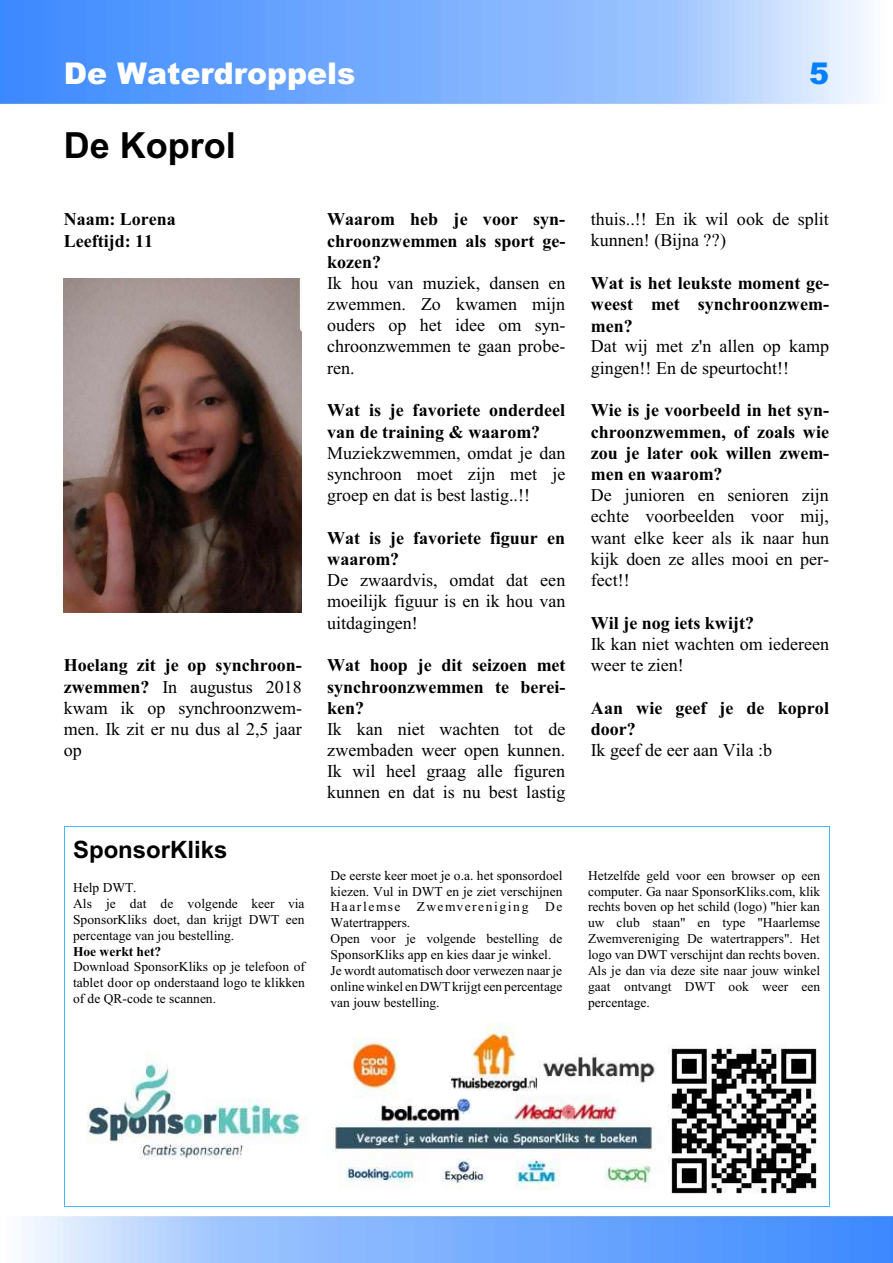
<style>
.page{position:relative;width:893px;height:1263px;background:#fff}
.page>*{position:absolute;margin:0;border:0;box-sizing:border-box;transform-origin:0 0}
.t1{font:700 36px "Arial";color:#000}
.t2{font:900 30px "Arial";color:#fff}
.t3{font:900 30px "Arial";color:#0080ff}
.t4{font:700 24px "Arial";color:#000}
.t5{font:18px/21.3px "Times New Roman";color:#000;text-align:justify}
.t6{font:700 18px/21.3px "Times New Roman";color:#000}
.t7{font:13.5px/15.9px "Times New Roman";color:#000}
.t8{font:700 13.5px "Times New Roman";color:#000}
.s1{font-weight:700}
</style>
<div class="page">
<img style="left:0;top:0;width:893px;height:1263px">
<img style="left:64px;top:278px;width:238px;height:335px">
<img style="left:73px;top:1023px;width:598px;height:174px">
<img style="left:667px;top:1044px;width:153px;height:153px">
<h2 class="t2" style="left:64px;top:63px;width:293px">De Waterdroppels</h2>
<h2 class="t3" style="left:809px;top:63px;width:21px">5</h2>
<h1 class="t1" style="left:64px;top:132px;width:174px">De Koprol</h1>
<h3 class="t6" style="left:64px;top:210px;width:114px">Naam: Lorena<br>Leeftijd: 11</h3>
<h3 class="t5" style="left:64px;top:656px;width:240px"><span class="s1">Hoelang zit je op synchroon&shy;zwemmen?</span> In augustus 2018 kwam ik op synchroonzwem&shy;men. Ik zit er nu dus al 2,5 jaar op</h3>
<h3 class="t4" style="left:73px;top:841px;width:156px">SponsorKliks</h3>
<p class="t7" style="left:73px;top:881px;width:233px">Help DWT.<br>Als je dat de volgende keer via<br>SponsorKliks doet, dan krijgt DWT een percentage van jou bestelling.</p>
<p class="t8" style="left:73px;top:947px;width:90px">Hoe werkt het?</p>
<p class="t7" style="left:73px;top:960px;width:233px;text-align:justify">Download SponsorKliks op je telefoon of tablet door op onderstaand logo te klikken of de QR-code te scannen.</p>
<h3 class="t6" style="left:327px;top:210px;width:240px;text-align:justify">Waarom heb je voor syn&shy;chroonzwemmen als sport ge&shy;kozen?</h3>
<h3 class="t5" style="left:327px;top:274px;width:240px">Ik hou van muziek, dansen en zwemmen. Zo kwamen mijn ouders op het idee om syn&shy;chroonzwemmen te gaan probe&shy;ren.</h3>
<h3 class="t6" style="left:327px;top:402px;width:239px">Wat is je favoriete onderdeel van de training &amp; waarom?</h3>
<h3 class="t5" style="left:327px;top:444px;width:240px">Muziekzwemmen, omdat je dan synchroon moet zijn met je groep en dat is best lastig..!!</h3>
<h3 class="t6" style="left:327px;top:529px;width:239px">Wat is je favoriete figuur en waarom?</h3>
<h3 class="t5" style="left:327px;top:571px;width:240px">De zwaardvis, omdat dat een moeilijk figuur is en ik hou van uitdagingen!</h3>
<h3 class="t6" style="left:327px;top:656px;width:240px;text-align:justify">Wat hoop je dit seizoen met synchroonzwemmen te berei&shy;ken?</h3>
<h3 class="t5" style="left:327px;top:720px;width:240px">Ik kan niet wachten tot de zwembaden weer open kunnen.<br>Ik wil heel graag alle figuren kunnen en dat is nu best lastig</h3>
<h3 class="t5" style="left:591px;top:210px;width:239px">thuis..!! En ik wil ook de split kunnen! (Bijna ??)</h3>
<h3 class="t6" style="left:591px;top:274px;width:240px;text-align:justify">Wat is het leukste moment ge&shy;weest met synchroonzwem&shy;men?</h3>
<h3 class="t5" style="left:591px;top:337px;width:240px">Dat wij met z'n allen op kamp gingen!! En de speurtocht!!</h3>
<h3 class="t6" style="left:591px;top:402px;width:240px;text-align:justify">Wie is je voorbeeld in het syn&shy;chroonzwemmen, of zoals wie zou je later ook willen zwem&shy;men en waarom?</h3>
<h3 class="t5" style="left:591px;top:486px;width:240px">De junioren en senioren zijn echte voorbeelden voor mij, want elke keer als ik naar hun kijk doen ze alles mooi en per&shy;fect!!</h3>
<h3 class="t6" style="left:591px;top:614px;width:165px">Wil je nog iets kwijt?</h3>
<h3 class="t5" style="left:591px;top:635px;width:240px">Ik kan niet wachten om iedereen weer te zien!</h3>
<h3 class="t6" style="left:591px;top:699px;width:240px">Aan wie geef je de koprol door?</h3>
<h3 class="t5" style="left:591px;top:741px;width:183px">Ik geef de eer aan Vila :b</h3>
<p class="t7" style="left:330px;top:868px;width:234px">De eerste keer moet je o.a. het sponsordoel kiezen. Vul in DWT en je ziet verschijnen Haarlemse Zwemvereniging De Watertrappers.<br>Open voor je volgende bestelling de SponsorKliks app en kies daar je winkel.<br>Je wordt automatisch door verwezen naar je online winkel en DWTkrijgt een percentage van jouw bestelling.</p>
<p class="t7" style="left:588px;top:868px;width:234px;text-align:justify">Hetzelfde geld voor een browser op een computer. Ga naar SponsorKliks.com, klik rechts boven op het schild (logo) "hier kan uw club staan" en type "Haarlemse Zwemvereniging De watertrappers". Het logo van DWT verschijnt dan rechts boven.<br>Als je dan via deze site naar jouw winkel gaat ontvangt DWT ook weer een percentage.</p>
</div>
